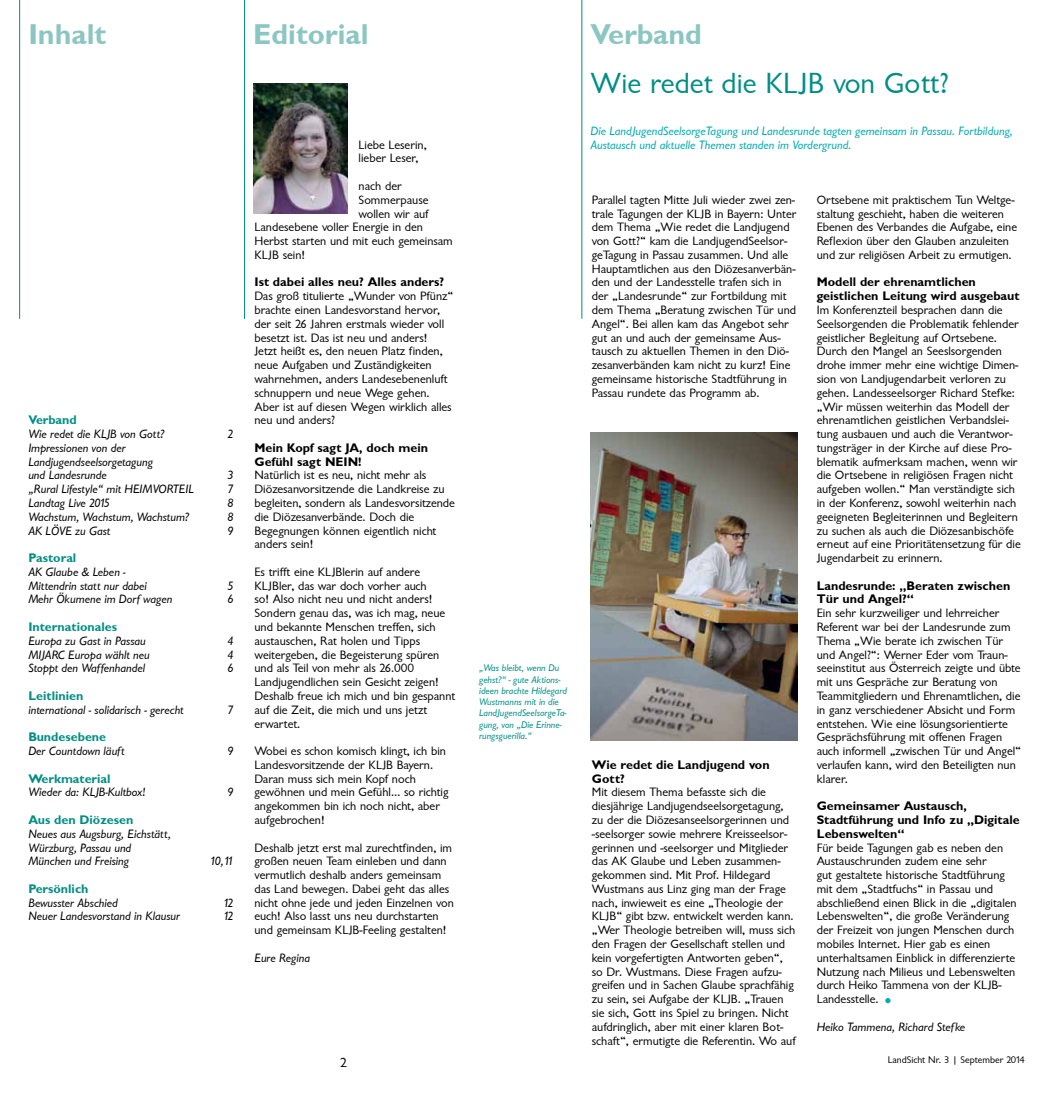
<style>
.page{position:relative;width:1051px;height:1099px;background:#fff}
.page>*{position:absolute;margin:0;border:0;box-sizing:border-box;transform-origin:0 0}
.t1{font:30px "Garrison Sans";color:#008e84}
.t2{font:28.75px "Garrison Sans BOLD";color:#8bc6c3}
.t3{font:13.75px "Garrison Sans";color:#000}
.t4{font:12.5px/13.8px "Garrison Sans";color:#000}
.t5{font:12.5px/13.8px "Garrison Sans ITALIC";color:#000}
.t6{font:12.5px/13.8px "Garrison Sans BOLD";color:#000}
.t7{font:12.5px/13.8px "Garrison Sans ITALIC";color:#00aaad}
.t8{font:12.5px "Garrison Sans BOLD";color:#008e84}
.t9{font:10px/11.2px "Garrison Sans ITALIC";color:#008e84}
.t10{font:10px "Garrison Sans";color:#000}
.s1{font-size:18.75px;color:#00aaad}
</style>
<div class="page">
<img style="left:253px;top:83px;width:95px;height:130px">
<hr style="left:19px;top:0;width:1px;height:319px;background:#008e84">
<hr style="left:244px;top:0;width:1px;height:319px;background:#008e84">
<hr style="left:581px;top:0;width:1px;height:319px;background:#008e84">
<img style="left:590px;top:432px;width:207px;height:308px">
<h2 class="t2" style="left:28px;top:18px;width:79px">Inhalt</h2>
<h2 class="t2" style="left:253px;top:18px;width:117px">Editorial</h2>
<h2 class="t2" style="left:590px;top:18px;width:113px">Verband</h2>
<p class="t8" style="left:28px;top:413px;width:50px">Verband</p>
<p class="t5" style="left:28px;top:427px;width:138px">Wie redet die KLJB von Gott?</p>
<p class="t5" style="left:227px;top:427px;width:8px">2</p>
<p class="t5" style="left:28px;top:441px;width:126px">Impressionen von der<br>Landjugendseelsorgetagung und Landesrunde</p>
<p class="t5" style="left:227px;top:468px;width:8px">3</p>
<p class="t5" style="left:28px;top:482px;width:167px">„Rural Lifestyle“ mit HEIMVORTEIL</p>
<p class="t5" style="left:227px;top:482px;width:8px">7</p>
<p class="t5" style="left:28px;top:496px;width:83px">Landtag Live 2015</p>
<p class="t5" style="left:227px;top:496px;width:8px">8</p>
<p class="t5" style="left:28px;top:510px;width:162px">Wachstum, Wachstum, Wachstum?</p>
<p class="t5" style="left:227px;top:510px;width:8px">8</p>
<p class="t5" style="left:28px;top:523px;width:84px">AK LÖVE zu Gast</p>
<p class="t5" style="left:227px;top:523px;width:8px">9</p>
<p class="t8" style="left:28px;top:551px;width:49px">Pastoral</p>
<p class="t5" style="left:28px;top:565px;width:120px">AK Glaube &amp; Leben -<br>Mittendrin statt nur dabei</p>
<p class="t5" style="left:227px;top:579px;width:8px">5</p>
<p class="t5" style="left:28px;top:592px;width:145px">Mehr Ökumene im Dorf wagen</p>
<p class="t5" style="left:227px;top:592px;width:8px">6</p>
<p class="t8" style="left:28px;top:620px;width:90px">Internationales</p>
<p class="t5" style="left:28px;top:634px;width:119px">Europa zu Gast in Passau</p>
<p class="t5" style="left:227px;top:634px;width:8px">4</p>
<p class="t5" style="left:28px;top:647px;width:123px">MIJARC Europa wählt neu</p>
<p class="t5" style="left:227px;top:647px;width:8px">4</p>
<p class="t5" style="left:28px;top:661px;width:118px">Stoppt den Waffenhandel</p>
<p class="t5" style="left:227px;top:661px;width:8px">6</p>
<p class="t8" style="left:28px;top:688px;width:56px">Leitlinien</p>
<p class="t5" style="left:28px;top:703px;width:157px">international - solidarisch - gerecht</p>
<p class="t5" style="left:227px;top:703px;width:8px">7</p>
<p class="t8" style="left:28px;top:730px;width:79px">Bundesebene</p>
<p class="t5" style="left:28px;top:744px;width:98px">Der Countdown läuft</p>
<p class="t5" style="left:227px;top:744px;width:8px">9</p>
<p class="t8" style="left:28px;top:771px;width:84px">Werkmaterial</p>
<p class="t5" style="left:28px;top:785px;width:119px">Wieder da: KLJB-Kultbox!</p>
<p class="t5" style="left:227px;top:785px;width:8px">9</p>
<p class="t8" style="left:28px;top:812px;width:106px">Aus den Diözesen</p>
<p class="t5" style="left:28px;top:826px;width:144px">Neues aus Augsburg, Eichstätt,<br>Würzburg, Passau und<br>München und Freising</p>
<p class="t5" style="left:210px;top:854px;width:25px">10,11</p>
<p class="t8" style="left:28px;top:881px;width:62px">Persönlich</p>
<p class="t5" style="left:28px;top:895px;width:91px">Bewusster Abschied</p>
<p class="t5" style="left:223px;top:895px;width:12px">12</p>
<p class="t5" style="left:28px;top:909px;width:153px">Neuer Landesvorstand in Klausur</p>
<p class="t5" style="left:223px;top:909px;width:12px">12</p>
<p class="t4" style="left:358px;top:138px;width:70px">Liebe Leserin, lieber Leser,</p>
<p class="t4" style="left:358px;top:179px;width:45px">nach der</p>
<p class="t4" style="left:358px;top:193px;width:71px">Sommerpause</p>
<p class="t4" style="left:358px;top:207px;width:71px">wollen wir auf</p>
<p class="t4" style="left:254px;top:221px;width:170px">Landesebene voller Energie in den</p>
<p class="t4" style="left:254px;top:234px;width:200px">Herbst starten und mit euch gemeinsam</p>
<p class="t4" style="left:254px;top:248px;width:52px">KLJB sein!</p>
<p class="t6" style="left:254px;top:275px;width:191px">Ist dabei alles neu? Alles anders?</p>
<p class="t4" style="left:254px;top:289px;width:200px">Das groß titulierte „Wunder von Pfünz“ brachte einen Landesvorstand hervor, der seit 26 Jahren erstmals wieder voll besetzt ist. Das ist neu und anders!<br>Jetzt heißt es, den neuen Platz finden, neue Aufgaben und Zuständigkeiten wahrnehmen, anders Landesebenenluft schnuppern und neue Wege gehen.<br>Aber ist auf diesen Wegen wirklich alles neu und anders?</p>
<p class="t6" style="left:254px;top:441px;width:175px">Mein Kopf sagt JA, doch mein<br>Gefühl sagt NEIN!</p>
<p class="t4" style="left:254px;top:468px;width:202px">Natürlich ist es neu, nicht mehr als Diözesanvorsitzende die Landkreise zu begleiten, sondern als Landesvorsitzende die Diözesanverbände. Doch die Begegnungen können eigentlich nicht anders sein!</p>
<p class="t4" style="left:254px;top:565px;width:202px">Es trifft eine KLJBlerin auf andere KLJBler, das war doch vorher auch<br>so! Also nicht neu und nicht anders!<br>Sondern genau das, was ich mag, neue und bekannte Menschen treffen, sich austauschen, Rat holen und Tipps weitergeben, die Begeisterung spüren und als Teil von mehr als 26.000<br>Landjugendlichen sein Gesicht zeigen!<br>Deshalb freue ich mich und bin gespannt auf die Zeit, die mich und uns jetzt erwartet.</p>
<p class="t4" style="left:254px;top:744px;width:195px">Wobei es schon komisch klingt, ich bin<br>Landesvorsitzende der KLJB Bayern.<br>Daran muss sich mein Kopf noch gewöhnen und mein Gefühl… so richtig angekommen bin ich noch nicht, aber aufgebrochen!</p>
<p class="t4" style="left:254px;top:840px;width:201px">Deshalb jetzt erst mal zurechtfinden, im großen neuen Team einleben und dann vermutlich deshalb anders gemeinsam das Land bewegen. Dabei geht das alles nicht ohne jede und jeden Einzelnen von euch! Also lasst uns neu durchstarten und gemeinsam KLJB-Feeling gestalten!</p>
<p class="t5" style="left:254px;top:950px;width:57px">Eure Regina</p>
<p class="t9" style="left:479px;top:662px;width:89px">„Was bleibt, wenn Du gehst?“ - gute Aktions&shy;ideen brachte Hildegard<br>Wustmanns mit in die<br>LandJugendSeelsorgeTa&shy;gung, von „Die Erinne&shy;rungsguerilla.“</p>
<h1 class="t1" style="left:590px;top:66px;width:360px">Wie redet die KLJB von Gott?</h1>
<p class="t7" style="left:590px;top:124px;width:423px">Die LandJugendSeelsorgeTagung und Landesrunde tagten gemeinsam in Passau. Fortbildung,<br>Austausch und aktuelle Themen standen im Vordergrund.</p>
<p class="t4" style="left:591px;top:193px;width:206px">Parallel tagten Mitte Juli wieder zwei zen&shy;trale Tagungen der KLJB in Bayern: Unter dem Thema „Wie redet die Landjugend von Gott?“ kam die LandjugendSeelsor&shy;geTagung in Passau zusammen. Und alle Hauptamtlichen aus den Diözesanverbän&shy;den und der Landesstelle trafen sich in der „Landesrunde“ zur Fortbildung mit dem Thema „Beratung zwischen Tür und Angel“. Bei allen kam das Angebot sehr gut an und auch der gemeinsame Aus&shy;tausch zu aktuellen Themen in den Diö&shy;zesanverbänden kam nicht zu kurz! Eine gemeinsame historische Stadtführung in Passau rundete das Programm ab.</p>
<p class="t6" style="left:591px;top:757px;width:179px">Wie redet die Landjugend von<br>Gott?</p>
<p class="t4" style="left:591px;top:785px;width:205px">Mit diesem Thema befasste sich die diesjährige Landjugendseelsorgetagung, zu der die Diözesanseelsorgerinnen und -seelsorger sowie mehrere Kreisseelsor&shy;gerinnen und -seelsorger und Mitglieder das AK Glaube und Leben zusammen&shy;gekommen sind. Mit Prof. Hildegard Wustmans aus Linz ging man der Frage nach, inwieweit es eine „Theologie der KLJB“ gibt bzw. entwickelt werden kann. „Wer Theologie betreiben will, muss sich den Fragen der Gesellschaft stellen und kein vorgefertigten Antworten geben“, so Dr. Wustmans. Diese Fragen aufzu&shy;greifen und in Sachen Glaube sprachfähig zu sein, sei Aufgabe der KLJB. „Trauen sie sich, Gott ins Spiel zu bringen. Nicht aufdringlich, aber mit einer klaren Bot&shy;schaft“, ermutigte die Referentin. Wo auf</p>
<p class="t4" style="left:816px;top:193px;width:202px">Ortsebene mit praktischem Tun Weltge&shy;staltung geschieht, haben die weiteren Ebenen des Verbandes die Aufgabe, eine Reflexion über den Glauben anzuleiten und zur religiösen Arbeit zu ermutigen.</p>
<p class="t6" style="left:816px;top:275px;width:204px">Modell der ehrenamtlichen geistlichen Leitung wird ausgebaut</p>
<p class="t4" style="left:816px;top:303px;width:205px">Im Konferenzteil besprachen dann die Seelsorgenden die Problematik fehlender geistlicher Begleitung auf Ortsebene.<br>Durch den Mangel an Seeslsorgenden drohe immer mehr eine wichtige Dimen&shy;sion von Landjugendarbeit verloren zu gehen. Landesseelsorger Richard Stefke: „Wir müssen weiterhin das Modell der ehrenamtlichen geistlichen Verbandslei&shy;tung ausbauen und auch die Verantwor&shy;tungsträger in der Kirche auf diese Pro&shy;blematik aufmerksam machen, wenn wir die Ortsebene in religiösen Fragen nicht aufgeben wollen.“ Man verständigte sich in der Konferenz, sowohl weiterhin nach geeigneten Begleiterinnen und Begleitern zu suchen als auch die Diözesanbischöfe erneut auf eine Prioritätensetzung für die Jugendarbeit zu erinnern.</p>
<p class="t6" style="left:816px;top:578px;width:195px">Landesrunde: „Beraten zwischen<br>Tür und Angel?“</p>
<p class="t4" style="left:816px;top:606px;width:206px">Ein sehr kurzweiliger und lehrreicher Referent war bei der Landesrunde zum Thema „Wie berate ich zwischen Tür und Angel?“: Werner Eder vom Traun&shy;seeinstitut aus Österreich zeigte und übte mit uns Gespräche zur Beratung von Teammitgliedern und Ehrenamtlichen, die in ganz verschiedener Absicht und Form entstehen. Wie eine lösungsorientierte Gesprächsführung mit offenen Fragen auch informell „zwischen Tür und Angel“ verlaufen kann, wird den Beteiligten nun klarer.</p>
<p class="t6" style="left:816px;top:799px;width:204px">Gemeinsamer Austausch,<br>Stadtführung und Info zu „Digitale<br>Lebenswelten“</p>
<p class="t4" style="left:816px;top:840px;width:201px">Für beide Tagungen gab es neben den Austauschrunden zudem eine sehr<br>gut gestaltete historische Stadtführung mit dem „Stadtfuchs“ in Passau und abschließend einen Blick in die „digitalen Lebenswelten“, die große Veränderung der Freizeit von jungen Menschen durch mobiles Internet. Hier gab es einen unterhaltsamen Einblick in differenzierte Nutzung nach Milieus und Lebenswelten durch Heiko Tammena von der KLJB-Landesstelle. <span class="s1">•</span></p>
<p class="t5" style="left:816px;top:1019px;width:150px">Heiko Tammena, Richard Stefke</p>
<p class="t3" style="left:340px;top:1055px;width:9px">2</p>
<p class="t10" style="left:887px;top:1054px;width:138px">LandSicht Nr. 3 | September 2014</p>
</div>
